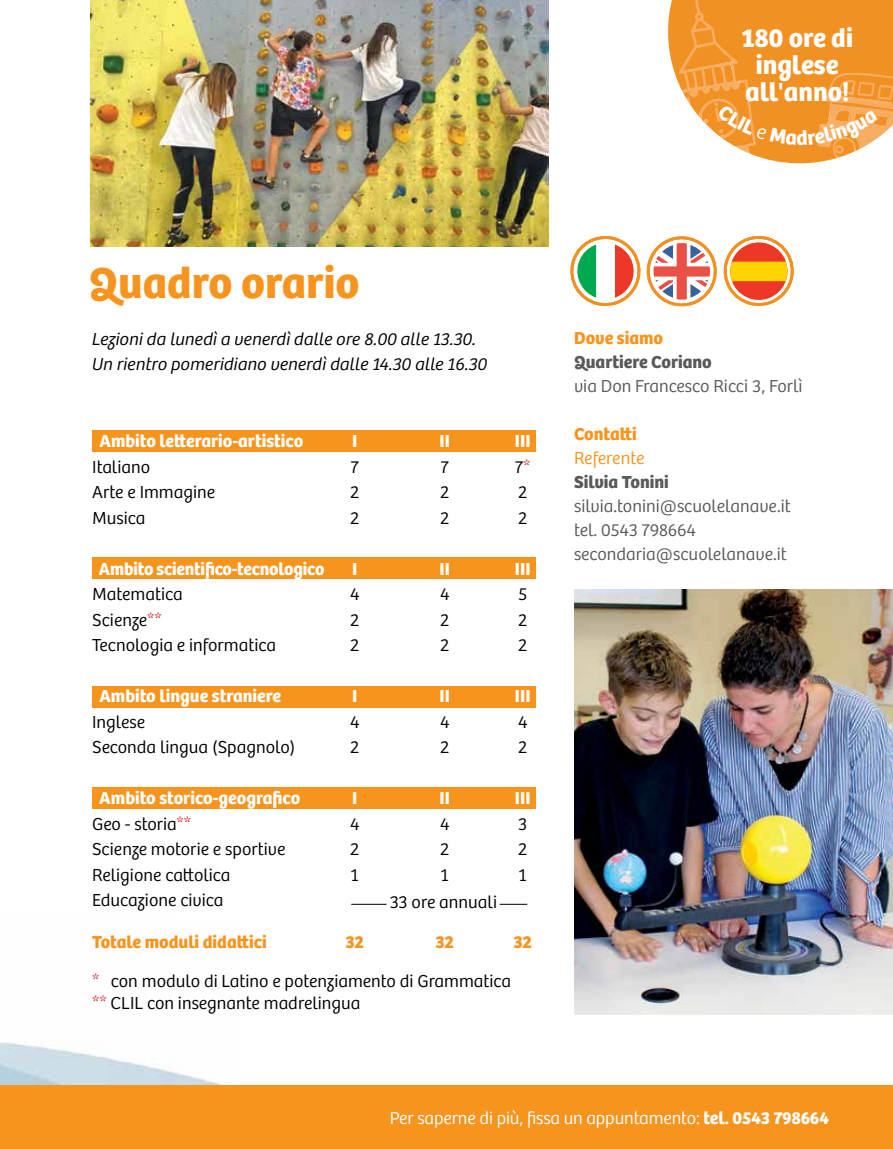
<style>
.page{position:relative;width:893px;height:1149px;background:#fff}
.page>*{position:absolute;margin:0;border:0;box-sizing:border-box;transform-origin:0 0}
.t1{font:700 45px "Bree";color:#f7941e}
.t2{font:700 27px/27px "Bree";color:#fff;text-align:center}
.t3{font:700 24px/28.8px "Bree";color:#fff;text-align:center}
.t4{font:300 18px/21px "Bree";color:#000}
.t5{font:700 18px "Bree";color:#fff}
.t6{font:300 18px/24px "Bree";color:#58595b}
.t7{font:italic 300 18px/25.5px "Bree";color:#000}
.t8{font:300 18px "Bree";letter-spacing:-.01em;color:#fff}
.t9{font:700 18px "Bree";color:#f7941e}
.t10{font:700 18px "Bree";color:#58595b}
.t11{font:300 18px "Bree";letter-spacing:-.01em;color:#f7941e}
.s1{color:#d2232a}
.s2{font-weight:700}
</style>
<div class="page">
<hr style="left:351px;top:903px;width:176px;height:1px;background:#000">
<div style="left:387px;top:893px;width:113px;height:19px;background:#fff"></div>
<div style="left:92px;top:787px;width:444px;height:21px;background:#f7941e"></div>
<div style="left:92px;top:685px;width:444px;height:21px;background:#f7941e"></div>
<div style="left:92px;top:557px;width:444px;height:21px;background:#f7941e"></div>
<svg style="left:570px;top:236px;width:224px;height:70px"></svg>
<img style="left:574px;top:589px;width:319px;height:425px">
<div style="left:0;top:1084px;width:893px;height:64px;background:#f7941e"></div>
<div style="left:92px;top:430px;width:444px;height:21px;background:#f7941e"></div>
<img style="left:91px;top:0;width:458px;height:247px">
<svg style="left:668px;top:0;width:225px;height:164px;background:#f3a54d"></svg>
<h3 class="t3" style="left:716px;top:16px;width:156px">Programma di potenziamento della lingua</h3>
<h2 class="t2" style="left:741px;top:22px;width:113px">180 ore di inglese all'anno!</h2>
<h1 class="t1" style="left:89px;top:246px;width:272px">Quadro orario</h1>
<p class="t7" style="left:92px;top:325px;width:397px">Lezioni da lunedì a venerdì dalle ore 8.00 alle 13.30.<br>Un rientro pomeridiano venerdì dalle 14.30 alle 16.30</p>
<p class="t5" style="left:99px;top:426px;width:206px">Ambito letterario-artistico</p>
<p class="t5" style="left:352px;top:426px;width:7px">I</p>
<p class="t5" style="left:440px;top:426px;width:12px">II</p>
<p class="t5" style="left:515px;top:426px;width:17px">III</p>
<p class="t4" style="left:92px;top:454px;width:59px">Italiano</p>
<p class="t4" style="left:351px;top:454px;width:10px">7</p>
<p class="t4" style="left:441px;top:454px;width:10px">7</p>
<p class="t4" style="left:515px;top:454px;width:17px">7<span class="s1">*</span></p>
<p class="t4" style="left:92px;top:480px;width:124px">Arte e Immagine</p>
<p class="t4" style="left:350px;top:480px;width:11px">2</p>
<p class="t4" style="left:440px;top:480px;width:11px">2</p>
<p class="t4" style="left:518px;top:480px;width:11px">2</p>
<p class="t4" style="left:92px;top:506px;width:55px">Musica</p>
<p class="t4" style="left:350px;top:506px;width:11px">2</p>
<p class="t4" style="left:440px;top:506px;width:11px">2</p>
<p class="t4" style="left:518px;top:506px;width:11px">2</p>
<p class="t5" style="left:99px;top:554px;width:227px">Ambito scientifico-tecnologico</p>
<p class="t5" style="left:352px;top:554px;width:7px">I</p>
<p class="t5" style="left:440px;top:554px;width:12px">II</p>
<p class="t5" style="left:515px;top:554px;width:17px">III</p>
<p class="t4" style="left:92px;top:582px;width:92px">Matematica</p>
<p class="t4" style="left:350px;top:582px;width:11px">4</p>
<p class="t4" style="left:440px;top:582px;width:11px">4</p>
<p class="t4" style="left:518px;top:582px;width:10px">5</p>
<p class="t4" style="left:92px;top:607px;width:71px">Scienze<span class="s1">**</span></p>
<p class="t4" style="left:350px;top:607px;width:11px">2</p>
<p class="t4" style="left:440px;top:607px;width:11px">2</p>
<p class="t4" style="left:518px;top:607px;width:11px">2</p>
<p class="t4" style="left:92px;top:633px;width:185px">Tecnologia e informatica</p>
<p class="t4" style="left:350px;top:633px;width:11px">2</p>
<p class="t4" style="left:440px;top:633px;width:11px">2</p>
<p class="t4" style="left:518px;top:633px;width:11px">2</p>
<p class="t5" style="left:99px;top:681px;width:183px">Ambito lingue straniere</p>
<p class="t5" style="left:352px;top:681px;width:7px">I</p>
<p class="t5" style="left:439px;top:681px;width:12px">II</p>
<p class="t5" style="left:515px;top:681px;width:17px">III</p>
<p class="t4" style="left:92px;top:710px;width:54px">Inglese</p>
<p class="t4" style="left:350px;top:710px;width:11px">4</p>
<p class="t4" style="left:440px;top:710px;width:11px">4</p>
<p class="t4" style="left:518px;top:710px;width:11px">4</p>
<p class="t4" style="left:92px;top:735px;width:205px">Seconda lingua (Spagnolo)</p>
<p class="t4" style="left:350px;top:735px;width:11px">2</p>
<p class="t4" style="left:440px;top:735px;width:11px">2</p>
<p class="t4" style="left:518px;top:735px;width:11px">2</p>
<p class="t5" style="left:99px;top:783px;width:203px">Ambito storico-geografico</p>
<p class="t5" style="left:352px;top:783px;width:7px">I</p>
<p class="t5" style="left:439px;top:783px;width:12px">II</p>
<p class="t5" style="left:515px;top:783px;width:17px">III</p>
<p class="t4" style="left:92px;top:812px;width:100px">Geo - storia<span class="s1">**</span></p>
<p class="t4" style="left:350px;top:812px;width:11px">4</p>
<p class="t4" style="left:440px;top:812px;width:11px">4</p>
<p class="t4" style="left:518px;top:812px;width:11px">3</p>
<p class="t4" style="left:92px;top:837px;width:195px">Scienze motorie e sportive</p>
<p class="t4" style="left:350px;top:837px;width:11px">2</p>
<p class="t4" style="left:440px;top:837px;width:11px">2</p>
<p class="t4" style="left:518px;top:837px;width:11px">2</p>
<p class="t4" style="left:92px;top:863px;width:140px">Religione cattolica</p>
<p class="t4" style="left:351px;top:863px;width:9px">1</p>
<p class="t4" style="left:441px;top:863px;width:9px">1</p>
<p class="t4" style="left:519px;top:863px;width:9px">1</p>
<p class="t4" style="left:92px;top:888px;width:133px">Educazione civica</p>
<p class="t9" style="left:92px;top:927px;width:176px">Totale moduli didattici</p>
<p class="t9" style="left:346px;top:927px;width:20px">32</p>
<p class="t9" style="left:436px;top:927px;width:20px">32</p>
<p class="t9" style="left:514px;top:927px;width:20px">32</p>
<p class="t4" style="left:92px;top:969px;width:421px"><span class="s1">*</span> con modulo di Latino e potenziamento di Grammatica <span class="s1">**</span> CLIL con insegnante madrelingua</p>
<p class="t4" style="left:390px;top:890px;width:109px">33 ore annuali</p>
<p class="t9" style="left:574px;top:324px;width:91px">Dove siamo</p>
<p class="t10" style="left:574px;top:348px;width:139px">Quartiere Coriano</p>
<p class="t6" style="left:574px;top:373px;width:230px">via Don Francesco Ricci 3, Forlì</p>
<p class="t9" style="left:574px;top:420px;width:64px">Contatti</p>
<p class="t11" style="left:574px;top:445px;width:72px">Referente</p>
<p class="t10" style="left:574px;top:468px;width:96px">Silvia Tonini</p>
<p class="t6" style="left:574px;top:493px;width:218px">silvia.tonini@scuolelanave.it tel. 0543 798664 secondaria@scuolelanave.it</p>
<p class="t8" style="left:390px;top:1104px;width:441px">Per saperne di più, fissa un appuntamento: <span class="s2">tel. 0543 798664</span></p>
</div>
